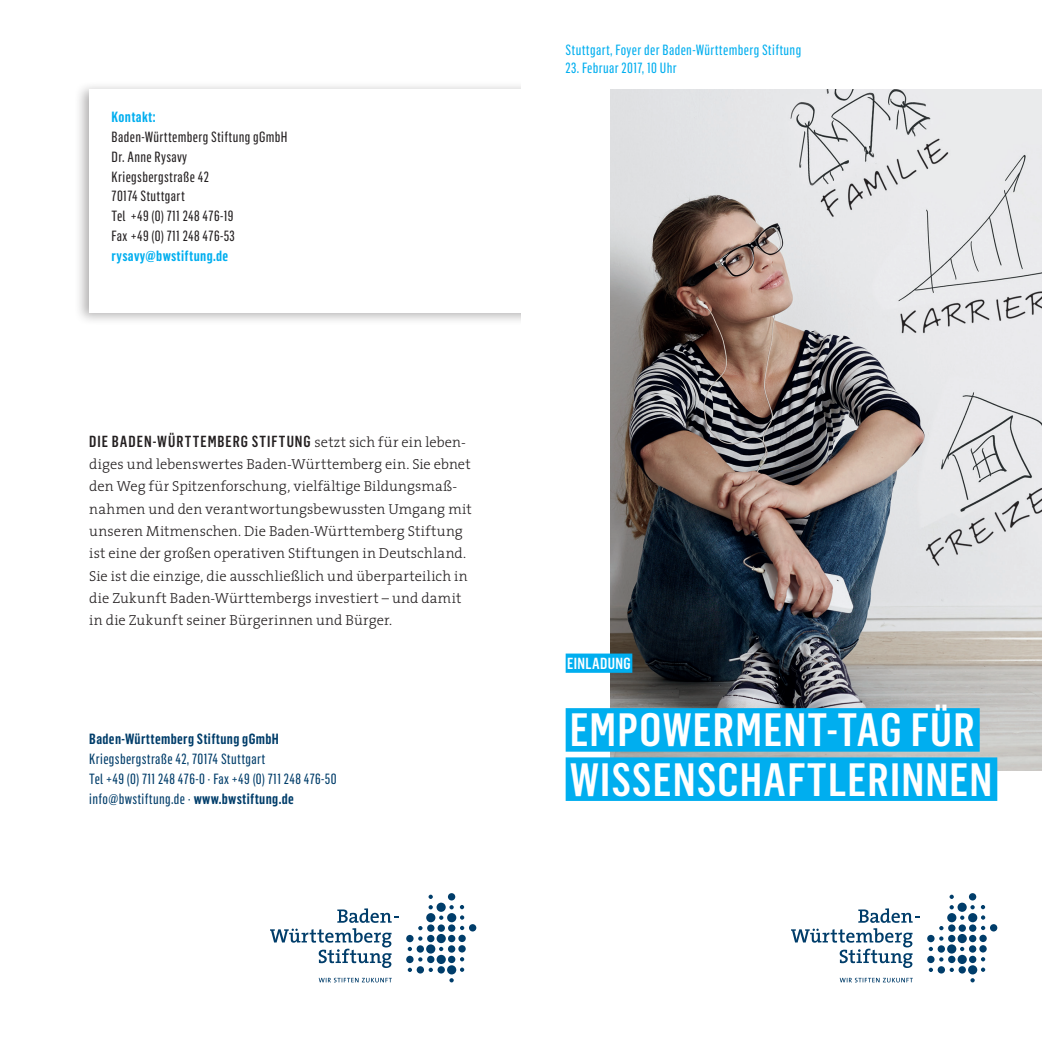
<style>
.page{position:relative;width:1042px;height:1042px;background:#fff}
.page>*{position:absolute;margin:0;border:0;box-sizing:border-box;transform-origin:0 0}
.t1{font:500 45.85px/49.2px "Flama Condensed";letter-spacing:.025em;color:#fff}
.t2{font:500 15.75px "Flama Condensed";letter-spacing:.06em;color:#231f20}
.t3{font:500 15.75px "Flama Condensed";letter-spacing:.025em;color:#fff}
.t4{font:300 14.53px/22.4px "The Serif";letter-spacing:.005em;color:#231f20}
.t5{font:14.53px/19.8px "Flama Condensed Basic";letter-spacing:.025em;color:#231f20}
.t6{font:14.53px/19.8px "Flama Condensed Basic";letter-spacing:.025em;color:#003d6a}
.t7{font:14.53px "Flama Condensed Basic";letter-spacing:.025em;color:#00aeef}
.t8{font:600 14.53px "Flama Condensed";letter-spacing:.025em;color:#003d6a}
.t9{font:600 14.53px "Flama Condensed";letter-spacing:.025em;color:#00aeef}
.s1{font-family:"The Serif";font-weight:300;font-size:14.53px}
.s2{font-family:"The Serif";font-weight:300}
.s3{font-family:"Flama Condensed";font-weight:600}
</style>
<div class="page">
<img style="left:610px;top:89px;width:432px;height:681px">
<div style="left:75px;top:82px;width:446px;height:244px;background:#231f20;opacity:.35"></div>
<div style="left:89px;top:89px;width:432px;height:224px;background:#fff"></div>
<svg style="left:270px;top:908px;width:128px;height:60px"></svg>
<div style="left:406px;top:935px;width:7px;height:7px;background:#003d6a;border-radius:50%"></div>
<svg style="left:418px;top:936px;width:4px;height:4px"></svg>
<div style="left:427px;top:935px;width:7px;height:7px;background:#003d6a;border-radius:50%"></div>
<div style="left:437px;top:934px;width:9px;height:9px;background:#003d6a;border-radius:50%"></div>
<div style="left:448px;top:935px;width:7px;height:7px;background:#003d6a;border-radius:50%"></div>
<svg style="left:458px;top:934px;width:8px;height:8px"></svg>
<svg style="left:418px;top:926px;width:4px;height:4px"></svg>
<div style="left:427px;top:924px;width:7px;height:8px;background:#003d6a;border-radius:50%"></div>
<div style="left:437px;top:924px;width:8px;height:8px;background:#003d6a;border-radius:50%"></div>
<div style="left:448px;top:924px;width:7px;height:8px;background:#003d6a;border-radius:50%"></div>
<svg style="left:460px;top:926px;width:4px;height:4px"></svg>
<div style="left:469px;top:924px;width:7px;height:7px;background:#003d6a;border-radius:50%"></div>
<div style="left:426px;top:913px;width:9px;height:9px;background:#003d6a;border-radius:50%"></div>
<svg style="left:439px;top:915px;width:4px;height:5px"></svg>
<div style="left:447px;top:913px;width:9px;height:9px;background:#003d6a;border-radius:50%"></div>
<svg style="left:460px;top:915px;width:4px;height:4px"></svg>
<svg style="left:428px;top:905px;width:5px;height:4px"></svg>
<svg style="left:428px;top:894px;width:5px;height:5px"></svg>
<svg style="left:436px;top:902px;width:10px;height:10px"></svg>
<svg style="left:449px;top:905px;width:5px;height:4px"></svg>
<div style="left:448px;top:893px;width:7px;height:7px;background:#003d6a;border-radius:50%"></div>
<svg style="left:460px;top:905px;width:4px;height:4px"></svg>
<svg style="left:408px;top:947px;width:4px;height:4px"></svg>
<div style="left:417px;top:945px;width:7px;height:7px;background:#003d6a;border-radius:50%"></div>
<div style="left:426px;top:944px;width:9px;height:9px;background:#003d6a;border-radius:50%"></div>
<svg style="left:439px;top:947px;width:4px;height:4px"></svg>
<div style="left:448px;top:945px;width:7px;height:7px;background:#003d6a;border-radius:50%"></div>
<div style="left:458px;top:945px;width:8px;height:7px;background:#003d6a;border-radius:50%"></div>
<div style="left:406px;top:956px;width:7px;height:7px;background:#003d6a;border-radius:50%"></div>
<svg style="left:418px;top:957px;width:4px;height:4px"></svg>
<div style="left:427px;top:956px;width:7px;height:7px;background:#003d6a;border-radius:50%"></div>
<div style="left:437px;top:955px;width:9px;height:9px;background:#003d6a;border-radius:50%"></div>
<div style="left:448px;top:956px;width:7px;height:7px;background:#003d6a;border-radius:50%"></div>
<svg style="left:460px;top:957px;width:4px;height:4px"></svg>
<div style="left:417px;top:966px;width:7px;height:7px;background:#003d6a;border-radius:50%"></div>
<svg style="left:429px;top:967px;width:4px;height:5px"></svg>
<div style="left:437px;top:966px;width:8px;height:7px;background:#003d6a;border-radius:50%"></div>
<div style="left:447px;top:965px;width:9px;height:9px;background:#003d6a;border-radius:50%"></div>
<svg style="left:460px;top:967px;width:4px;height:5px"></svg>
<svg style="left:449px;top:978px;width:5px;height:4px"></svg>
<svg style="left:408px;top:967px;width:4px;height:5px"></svg>
<svg style="left:319px;top:978px;width:73px;height:4px"></svg>
<svg style="left:791px;top:908px;width:128px;height:60px"></svg>
<div style="left:927px;top:935px;width:7px;height:7px;background:#003d6a;border-radius:50%"></div>
<svg style="left:939px;top:936px;width:4px;height:4px"></svg>
<div style="left:948px;top:935px;width:7px;height:7px;background:#003d6a;border-radius:50%"></div>
<div style="left:957px;top:934px;width:10px;height:9px;background:#003d6a;border-radius:50%"></div>
<div style="left:969px;top:935px;width:7px;height:7px;background:#003d6a;border-radius:50%"></div>
<svg style="left:979px;top:934px;width:8px;height:8px"></svg>
<svg style="left:939px;top:926px;width:4px;height:4px"></svg>
<div style="left:948px;top:924px;width:7px;height:8px;background:#003d6a;border-radius:50%"></div>
<div style="left:958px;top:924px;width:8px;height:8px;background:#003d6a;border-radius:50%"></div>
<div style="left:969px;top:924px;width:7px;height:8px;background:#003d6a;border-radius:50%"></div>
<svg style="left:981px;top:926px;width:4px;height:4px"></svg>
<div style="left:990px;top:924px;width:7px;height:7px;background:#003d6a;border-radius:50%"></div>
<div style="left:947px;top:913px;width:9px;height:9px;background:#003d6a;border-radius:50%"></div>
<svg style="left:960px;top:915px;width:4px;height:5px"></svg>
<div style="left:968px;top:913px;width:9px;height:9px;background:#003d6a;border-radius:50%"></div>
<svg style="left:981px;top:915px;width:4px;height:4px"></svg>
<svg style="left:949px;top:905px;width:5px;height:4px"></svg>
<svg style="left:949px;top:894px;width:5px;height:5px"></svg>
<div style="left:957px;top:902px;width:9px;height:10px;background:#003d6a;border-radius:50%"></div>
<svg style="left:970px;top:905px;width:5px;height:4px"></svg>
<div style="left:969px;top:893px;width:7px;height:7px;background:#003d6a;border-radius:50%"></div>
<svg style="left:981px;top:905px;width:4px;height:4px"></svg>
<svg style="left:928px;top:947px;width:5px;height:4px"></svg>
<div style="left:937px;top:945px;width:8px;height:7px;background:#003d6a;border-radius:50%"></div>
<div style="left:947px;top:944px;width:9px;height:9px;background:#003d6a;border-radius:50%"></div>
<svg style="left:960px;top:947px;width:4px;height:4px"></svg>
<div style="left:969px;top:945px;width:7px;height:7px;background:#003d6a;border-radius:50%"></div>
<div style="left:979px;top:945px;width:7px;height:7px;background:#003d6a;border-radius:50%"></div>
<div style="left:927px;top:956px;width:7px;height:7px;background:#003d6a;border-radius:50%"></div>
<svg style="left:939px;top:957px;width:4px;height:4px"></svg>
<div style="left:948px;top:956px;width:7px;height:7px;background:#003d6a;border-radius:50%"></div>
<div style="left:957px;top:955px;width:10px;height:9px;background:#003d6a;border-radius:50%"></div>
<div style="left:969px;top:956px;width:7px;height:7px;background:#003d6a;border-radius:50%"></div>
<svg style="left:981px;top:957px;width:4px;height:4px"></svg>
<div style="left:937px;top:966px;width:8px;height:7px;background:#003d6a;border-radius:50%"></div>
<svg style="left:949px;top:967px;width:5px;height:5px"></svg>
<div style="left:958px;top:966px;width:8px;height:7px;background:#003d6a;border-radius:50%"></div>
<div style="left:968px;top:965px;width:9px;height:9px;background:#003d6a;border-radius:50%"></div>
<svg style="left:981px;top:967px;width:4px;height:5px"></svg>
<svg style="left:970px;top:978px;width:5px;height:4px"></svg>
<svg style="left:929px;top:967px;width:4px;height:5px"></svg>
<svg style="left:839px;top:978px;width:74px;height:4px"></svg>
<div style="left:566px;top:708px;width:413px;height:43px;background:#00aeef"></div>
<div style="left:566px;top:757px;width:431px;height:44px;background:#00aeef"></div>
<div style="left:566px;top:653px;width:66px;height:20px;background:#00aeef"></div>
<p class="t9" style="left:112px;top:108px;width:45px">Kontakt:</p>
<p class="t5" style="left:112px;top:126px;width:177px">Baden-Württemberg Stiftung gGmbH<br>Dr. Anne Rysavy<br>Kriegsbergstraße 42<br>70174 Stuttgart<br>Tel +49 (0) 711 248 476-19<br>Fax +49 (0) 711 248 476-53</p>
<p class="t9" style="left:112px;top:247px;width:118px">rysavy@bwstiftung.de</p>
<p class="t2" style="left:89px;top:431px;width:378px">DIE BADEN-WÜRTTEMBERG STIFTUNG <span class="s1">setzt sich für ein leben-</span></p>
<p class="t4" style="left:89px;top:452px;width:384px">diges und lebenswertes Baden-Württemberg ein. Sie ebnet den Weg für Spitzenforschung, vielfältige Bildungsmaß&shy;nahmen und den verantwortungsbewussten Umgang mit unseren Mitmenschen. Die Baden-Württemberg Stiftung ist eine der großen operativen Stiftungen in Deutschland.<br>Sie ist die einzige, die ausschließlich und überparteilich in die Zukunft Baden-Württembergs investiert – und damit in die Zukunft seiner Bürgerinnen und Bürger.</p>
<p class="t8" style="left:89px;top:730px;width:191px">Baden-Württemberg Stiftung gGmbH</p>
<p class="t6" style="left:89px;top:748px;width:249px">Kriegsbergstraße 42, 70174 Stuttgart<br>Tel +49 (0) 711 248 476-0 <span class="s2">·</span> Fax +49 (0) 711 248 476-50 info@bwstiftung.de <span class="s2">·</span> <span class="s3">www.bwstiftung.de</span></p>
<p class="t7" style="left:566px;top:41px;width:237px">Stuttgart, Foyer der Baden-Württemberg Stiftung</p>
<p class="t7" style="left:566px;top:59px;width:113px">23. Februar 2017, 10 Uhr</p>
<p class="t3" style="left:567px;top:653px;width:65px">EINLADUNG</p>
<h1 class="t1" style="left:570px;top:704px;width:424px">EMPOWERMENT-TAG FÜR<br>WISSENSCHAFTLERINNEN</h1>
</div>
